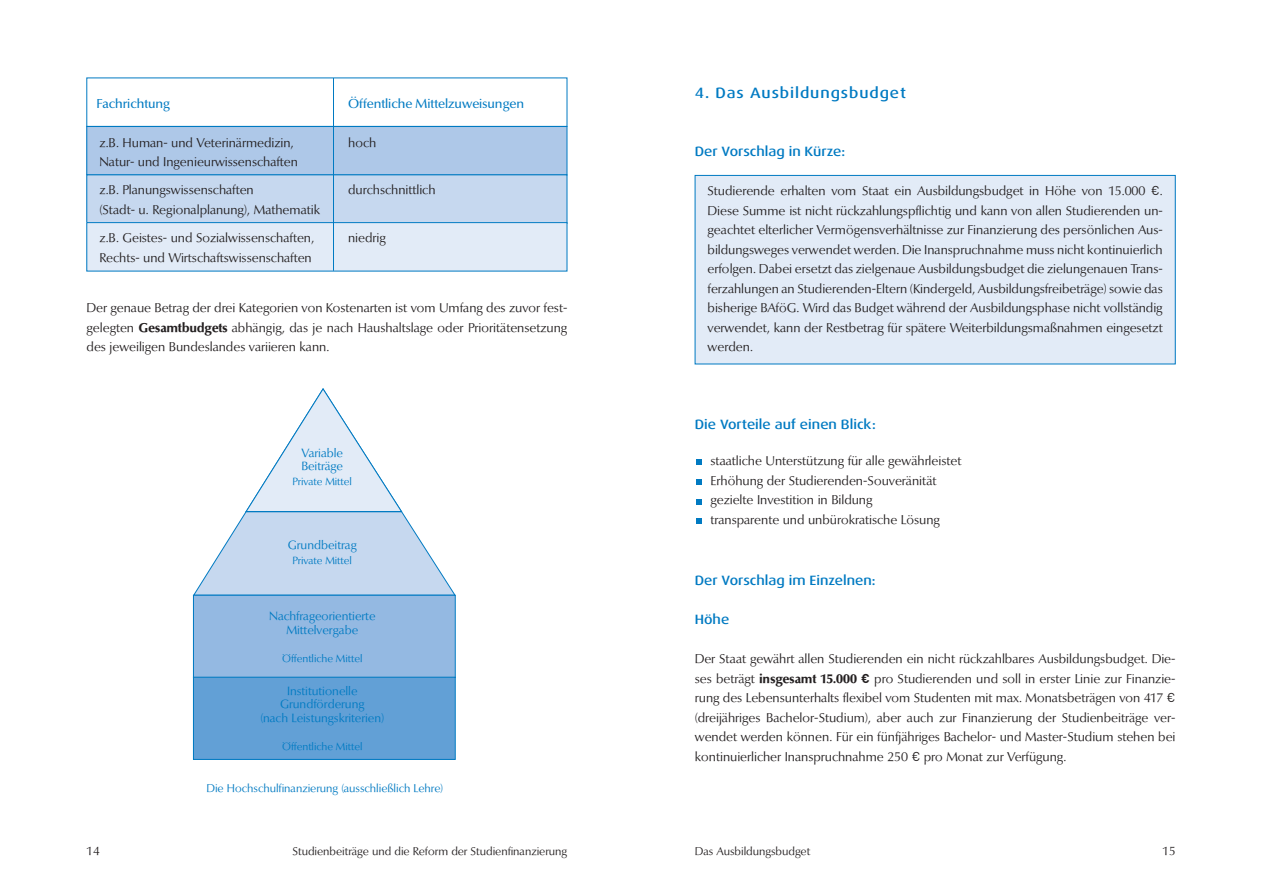
<style>
.page{position:relative;width:1262px;height:893px;background:#fff}
.page>*{position:absolute;margin:0;border:0;box-sizing:border-box;transform-origin:0 0}
.t1{font:500 15px "Dax Wide";letter-spacing:.06em;color:#007ac2}
.t2{font:500 13.5px "Dax Wide";color:#007ac2}
.t3{font:12.75px/19.5px "Optima BQ";color:#231f20;text-align:justify}
.t4{font:500 12.75px "Optima BQ";color:#007ac2}
.t5{font:12px/13.5px "Optima BQ";color:#007ac2;text-align:center}
.t6{font:12px "Optima BQ";color:#231f20}
.t7{font:11.25px "Optima BQ";color:#231f20}
.t8{font:11.25px "Optima BQ";color:#007ac2}
.t9{font:10.5px "Optima BQ";color:#007ac2}
.s1{font-weight:700}
.s2{font-family:"DIN"}
.s3{font-family:"DIN";font-weight:700}
</style>
<div class="page">
<div style="left:695px;top:175px;width:480px;height:189px;background:#e2ebf7"></div>
<div style="left:695px;top:175px;width:480px;height:189px;border:1px solid #007ac2"></div>
<svg style="left:193px;top:512px;width:263px;height:84px"></svg>
<svg style="left:245px;top:388px;width:158px;height:124px"></svg>
<hr style="left:246px;top:511px;width:155px;height:1px;background:#007ac2">
<div style="left:193px;top:595px;width:262px;height:82px;background:#94b9e2"></div>
<div style="left:193px;top:595px;width:262px;height:82px;border:1px solid #007ac2"></div>
<div style="left:193px;top:677px;width:262px;height:82px;background:#62a0d6"></div>
<div style="left:193px;top:676px;width:262px;height:83px;border:1px solid #007ac2"></div>
<svg style="left:86px;top:77px;width:481px;height:147px"></svg>
<div style="left:87px;top:222px;width:480px;height:49px;background:#e2ebf7"></div>
<div style="left:87px;top:222px;width:480px;height:49px;border:1px solid #007ac2"></div>
<hr style="left:333px;top:78px;width:1px;height:193px;background:#007ac2">
<svg style="left:696px;top:518px;width:6px;height:6px"></svg>
<svg style="left:696px;top:499px;width:6px;height:5px"></svg>
<svg style="left:696px;top:479px;width:6px;height:5px"></svg>
<svg style="left:696px;top:459px;width:6px;height:6px"></svg>
<p class="t4" style="left:97px;top:99px;width:75px">Fachrichtung</p>
<p class="t4" style="left:348px;top:99px;width:177px">Öffentliche Mittelzuweisungen</p>
<p class="t3" style="left:99px;top:135px;width:196px">z.B. Human- und Veterinärmedizin,</p>
<p class="t3" style="left:348px;top:135px;width:30px">hoch</p>
<p class="t3" style="left:99px;top:150px;width:200px;line-height:28px">Natur- und Ingenieurwissenschaften z.B. Planungswissenschaften</p>
<p class="t3" style="left:348px;top:183px;width:89px">durchschnittlich</p>
<p class="t3" style="left:99px;top:198px;width:222px;line-height:28px">(Stadt- u. Regionalplanung), Mathematik z.B. Geistes- und Sozialwissenschaften,</p>
<p class="t3" style="left:99px;top:250px;width:214px">Rechts- und Wirtschaftswissenschaften</p>
<p class="t3" style="left:348px;top:230px;width:39px">niedrig</p>
<p class="t3" style="left:87px;top:300px;width:482px">Der genaue Betrag der drei Kategorien von Kostenarten ist vom Umfang des zuvor fest&shy;gelegten <span class="s1">Gesamtbudgets</span> abhängig, das je nach Haushaltslage oder Prioritätensetzung des jeweiligen Bundeslandes variieren kann.</p>
<p class="t5" style="left:301px;top:448px;width:43px;text-align:left">Variable<br>Beiträge</p>
<p class="t9" style="left:292px;top:477px;width:61px">Private Mittel</p>
<p class="t5" style="left:288px;top:540px;width:70px">Grundbeitrag</p>
<p class="t9" style="left:292px;top:556px;width:61px">Private Mittel</p>
<p class="t5" style="left:269px;top:611px;width:108px">Nachfrageorientierte<br>Mittelvergabe</p>
<p class="t9" style="left:282px;top:654px;width:82px">Öffentliche Mittel</p>
<p class="t5" style="left:260px;top:686px;width:125px">Institutionelle<br>Grundförderung<br>(nach Leistungskriterien)</p>
<p class="t9" style="left:282px;top:742px;width:82px">Öffentliche Mittel</p>
<p class="t8" style="left:207px;top:784px;width:238px">Die Hochschulfinanzierung (ausschließlich Lehre)</p>
<p class="t6" style="left:87px;top:845px;width:15px">14</p>
<p class="t7" style="left:292px;top:846px;width:276px">Studienbeiträge und die Reform der Studienfinanzierung</p>
<p class="t1" style="left:695px;top:87px;width:212px">4. Das Ausbildungsbudget</p>
<p class="t2" style="left:695px;top:146px;width:152px">Der Vorschlag in Kürze:</p>
<p class="t3" style="left:707px;top:183px;width:457px">Studierende erhalten vom Staat ein Ausbildungsbudget in Höhe von 15.000 <span class="s2">€</span>.<br>Diese Summe ist nicht rückzahlungspflichtig und kann von allen Studierenden un&shy;geachtet elterlicher Vermögensverhältnisse zur Finanzierung des persönlichen Aus&shy;bildungsweges verwendet werden. Die Inanspruchnahme muss nicht kontinuierlich erfolgen. Dabei ersetzt das zielgenaue Ausbildungsbudget die zielungenauen Trans&shy;ferzahlungen an Studierenden-Eltern (Kindergeld, Ausbildungsfreibeträge) sowie das bisherige BAföG. Wird das Budget während der Ausbildungsphase nicht vollständig verwendet, kann der Restbetrag für spätere Weiterbildungsmaßnahmen eingesetzt werden.</p>
<p class="t2" style="left:695px;top:419px;width:182px">Die Vorteile auf einen Blick:</p>
<p class="t3" style="left:710px;top:453px;width:252px;text-align:left">staatliche Unterstützung für alle gewährleistet Erhöhung der Studierenden-Souveränität gezielte Investition in Bildung<br>transparente und unbürokratische Lösung</p>
<p class="t2" style="left:695px;top:575px;width:182px">Der Vorschlag im Einzelnen:</p>
<p class="t2" style="left:695px;top:614px;width:36px">Höhe</p>
<p class="t3" style="left:695px;top:651px;width:482px">Der Staat gewährt allen Studierenden ein nicht rückzahlbares Ausbildungsbudget. Die&shy;ses beträgt <span class="s1">insgesamt 15.000</span> <span class="s3">€</span> pro Studierenden und soll in erster Linie zur Finanzie&shy;rung des Lebensunterhalts flexibel vom Studenten mit max. Monatsbeträgen von 417 <span class="s2">€ </span>(dreijähriges Bachelor-Studium), aber auch zur Finanzierung der Studienbeiträge ver&shy;wendet werden können. Für ein fünfjähriges Bachelor- und Master-Studium stehen bei kontinuierlicher Inanspruchnahme 250 <span class="s2">€</span> pro Monat zur Verfügung.</p>
<p class="t7" style="left:695px;top:846px;width:117px">Das Ausbildungsbudget</p>
<p class="t6" style="left:1162px;top:845px;width:15px">15</p>
</div>
